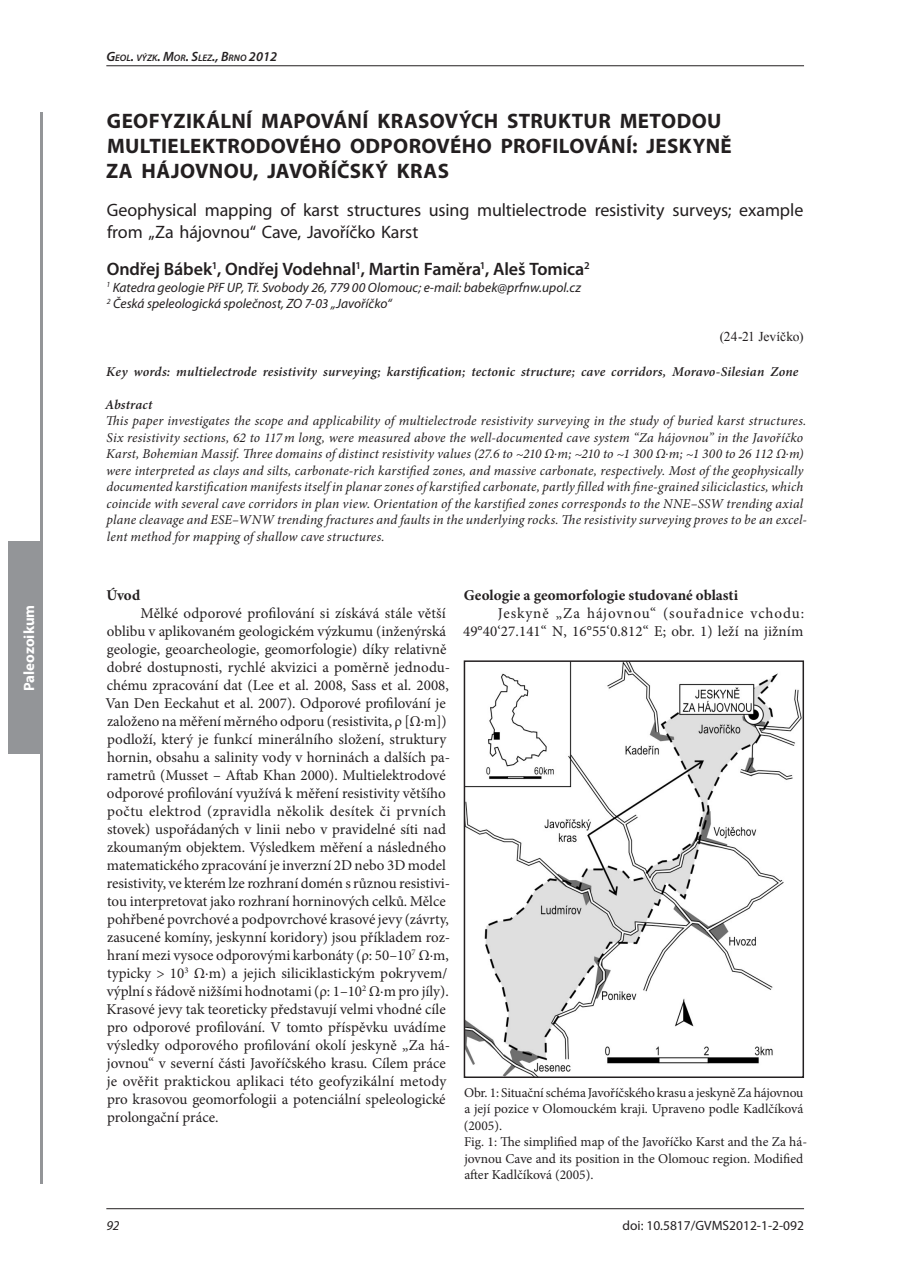
<style>
.page{position:relative;width:911px;height:1275px;background:#fff}
.page>*{position:absolute;margin:0;border:0;box-sizing:border-box;transform-origin:0 0}
.t1{font:700 21px/25.2px "Myriad Pro";letter-spacing:.02em;color:#231f20}
.t2{font:18px/21.6px "Myriad Pro";letter-spacing:-.005em;color:#231f20}
.t3{font:600 18px "Myriad Pro";letter-spacing:-.005em;color:#231f20}
.t4{font:15px/18px "Minion Pro";color:#231f20}
.t5{font:15px/18px "Minion Pro";letter-spacing:.05em;color:#231f20;text-align:right}
.t6{font:700 15px "Minion Pro";color:#231f20}
.t7{font:700 15px "Myriad Pro";color:#fff}
.t8{font:italic 13.5px/16.5px "Minion Pro";letter-spacing:.01em;color:#231f20}
.t9{font:13.5px/16.5px "Minion Pro";letter-spacing:-.005em;color:#231f20}
.t10{font:italic 13.5px/16.5px "Myriad Pro";color:#231f20}
.t11{font:italic 600 13.5px "Minion Pro";letter-spacing:.01em;color:#231f20}
.t12{font:13.5px "Myriad Pro";color:#231f20}
.t13{font:13.5px "Times New Roman";color:#231f20}
.t14{font:italic 600 9.45px "Myriad Pro";color:#231f20}
.s1{font-size:13.5px}
</style>
<div class="page">
<hr style="left:40px;top:112px;width:3px;height:1072px;background:#939598">
<hr style="left:106px;top:65px;width:698px;height:1px;background:#231f20">
<img style="left:466px;top:663px;width:335px;height:412px">
<div style="left:463px;top:660px;width:341px;height:418px;border:2px solid #231f20"></div>
<hr style="left:106px;top:1208px;width:698px;height:1px;background:#231f20">
<div style="left:8px;top:542px;width:35px;height:212px;background:#939598"></div>
<p class="t7" style="left:23px;top:691px;width:88px;rotate:-90deg">Paleozoikum</p>
<p class="t14" style="left:106px;top:54px;width:172px"><span class="s1">G</span>EOL<span class="s1">.</span> VÝZK<span class="s1">. M</span>OR<span class="s1">. S</span>LEZ<span class="s1">., B</span>RNO <span class="s1">2012</span></p>
<h1 class="t1" style="left:106px;top:110px;width:627px">GEOFYZIKÁLNÍ MAPOVÁNÍ KRASOVÝCH STRUKTUR METODOU<br>MULTIELEKTRODOVÉHO ODPOROVÉHO PROFILOVÁNÍ: JESKYNĚ<br>ZA HÁJOVNOU, JAVOŘÍČSKÝ KRAS</h1>
<p class="t2" style="left:107px;top:201px;width:698px">Geophysical mapping of karst structures using multielectrode resistivity surveys; example from „Za hájovnou“ Cave, Javoříčko Karst</p>
<p class="t3" style="left:107px;top:263px;width:484px">Ondřej Bábek<sup>1</sup>, Ondřej Vodehnal<sup>1</sup>, Martin Faměra<sup>1</sup>, Aleš Tomica<sup>2</sup></p>
<p class="t10" style="left:106px;top:280px;width:476px"><sup>1</sup> Katedra geologie PřF UP, Tř. Svobody 26, 779 00 Olomouc; e-mail: babek@prfnw.upol.cz<br><sup>2</sup> Česká speleologická společnost, ZO 7-03 „Javoříčko“</p>
<p class="t13" style="left:719px;top:329px;width:85px">(24-21 Jevíčko)</p>
<p class="t11" style="left:106px;top:366px;width:693px">Key words: multielectrode resistivity surveying; karstification; tectonic structure; cave corridors, Moravo-Silesian Zone</p>
<p class="t11" style="left:105px;top:399px;width:49px">Abstract</p>
<p class="t8" style="left:106px;top:414px;width:702px">This paper investigates the scope and applicability of multielectrode resistivity surveying in the study of buried karst structures.<br>Six resistivity sections, 62 to 117 m long, were measured above the well-documented cave system “Za hájovnou” in the Javoříčko Karst, Bohemian Massif. Three domains of distinct resistivity values (27.6 to ~210 Ω.m; ~210 to ~1 300 Ω.m; ~1 300 to 26 112 Ω.m) were interpreted as clays and silts, carbonate-rich karstified zones, and massive carbonate, respectively. Most of the geophysically documented karstification manifests itself in planar zones of karstified carbonate, partly filled with fine-grained siliciclastics, which coincide with several cave corridors in plan view. Orientation of the karstified zones corresponds to the NNE–SSW trending axial plane cleavage and ESE–WNW trending fractures and faults in the underlying rocks. The resistivity surveying proves to be an excel&shy;lent method for mapping of shallow cave structures.</p>
<p class="t6" style="left:106px;top:589px;width:35px">Úvod</p>
<p class="t4" style="left:105px;top:605px;width:346px;text-indent:35px">Mělké odporové profilování si získává stále větší oblibu v aplikovaném geologickém výzkumu (inženýrská geologie, geoarcheologie, geomorfologie) díky relativně dobré dostupnosti, rychlé akvizici a poměrně jednodu&shy;chému zpracování dat (Lee et al. 2008, Sass et al. 2008, Van Den Eeckahut et al. 2007). Odporové profilování je založeno na měření měrného odporu (resistivita, ρ [Ω.m]) podloží, který je funkcí minerálního složení, struktury hornin, obsahu a salinity vody v horninách a dalších pa&shy;rametrů (Musset – Aftab Khan 2000). Multielektrodové odporové profilování využívá k měření resistivity většího počtu elektrod (zpravidla několik desítek či prvních stovek) uspořádaných v linii nebo v pravidelné síti nad zkoumaným objektem. Výsledkem měření a následného matematického zpracování je inverzní 2D nebo 3D model resistivity, ve kterém lze rozhraní domén s různou resistivi&shy;tou interpretovat jako rozhraní horninových celků. Mělce pohřbené povrchové a podpovrchové krasové jevy (závrty, zasucené komíny, jeskynní koridory) jsou příkladem roz&shy;hraní mezi vysoce odporovými karbonáty (ρ: 50–10<sup>7</sup> Ω.m, typicky &gt; 10<sup>3</sup> Ω.m) a jejich siliciklastickým pokryvem/ výplní s řádově nižšími hodnotami (ρ: 1–10<sup>2</sup> Ω.m pro jíly).<br>Krasové jevy tak teoreticky představují velmi vhodné cíle pro odporové profilování. V tomto příspěvku uvádíme výsledky odporového profilování okolí jeskyně „Za há&shy;jovnou“ v severní části Javoříčského krasu. Cílem práce je ověřit praktickou aplikaci této geofyzikální metody pro krasovou geomorfologii a potenciální speleologické prolongační práce.</p>
<p class="t6" style="left:464px;top:589px;width:276px">Geologie a geomorfologie studované oblasti</p>
<p class="t5" style="left:463px;top:605px;width:342px">Jeskyně „Za hájovnou“ (souřadnice vchodu:<br>49°40‘27.141“ N, 16°55‘0.812“ E; obr. 1) leží na jižním</p>
<p class="t9" style="left:463px;top:1085px;width:345px">Obr. 1: Situační schéma Javoříčského krasu a jeskyně Za hájovnou a její pozice v Olomouckém kraji. Upraveno podle Kadlčíková (2005).<br>Fig. 1: The simplified map of the Javoříčko Karst and the Za há&shy;jovnou Cave and its position in the Olomouc region. Modified after Kadlčíková (2005).</p>
<p class="t10" style="left:106px;top:1218px;width:15px">92</p>
<p class="t12" style="left:622px;top:1221px;width:183px">doi: 10.5817/GVMS2012-1-2-092</p>
</div>
